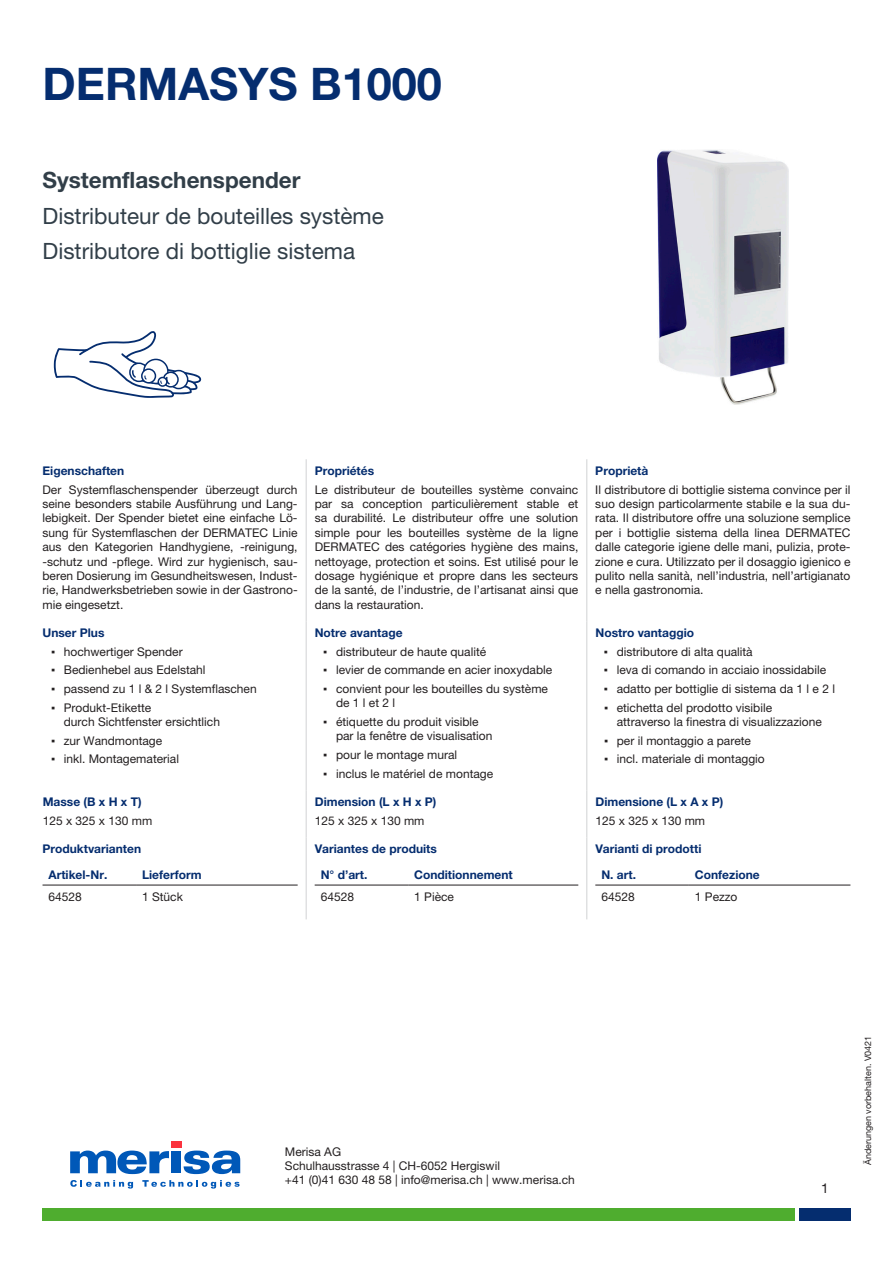
<style>
.page{position:relative;width:893px;height:1263px;background:#fff}
.page>*{position:absolute;margin:0;border:0;box-sizing:border-box;transform-origin:0 0}
.t1{font:700 45px "Helvetica Neue SL";color:#052d6f}
.t2{font:22.5px/35.5px "Helvetica Neue SL";color:#313e48}
.t3{font:700 22.5px "Helvetica Neue SL";color:#313e48}
.t4{font:13.5px "Helvetica Neue SL";color:#231f20}
.t5{font:12px/14.4px "Helvetica Neue SL";color:#231f20}
.t6{font:700 12px/25.8px "Helvetica Neue SL";color:#052d6f}
.t7{font:9px "Helvetica Neue SL";color:#231f20}
.s1{font-family:"Tahoma"}
</style>
<div class="page">
<div style="left:799px;top:1208px;width:51px;height:12px;background:#052d6f"></div>
<svg style="left:70px;top:1180px;width:63px;height:8px"></svg>
<svg style="left:142px;top:1180px;width:98px;height:8px"></svg>
<svg style="left:70px;top:1150px;width:99px;height:24px"></svg>
<div style="left:172px;top:1151px;width:9px;height:22px;background:#0058b8"></div>
<div style="left:171px;top:1142px;width:10px;height:6px;background:#fb333e"></div>
<svg style="left:184px;top:1150px;width:56px;height:24px"></svg>
<div style="left:43px;top:1208px;width:752px;height:12px;background:#4fad2f"></div>
<img style="left:658px;top:150px;width:130px;height:255px">
<hr style="left:306px;top:459px;width:1px;height:162px;background:#d1d2d4">
<hr style="left:586px;top:459px;width:1px;height:162px;background:#d1d2d4">
<hr style="left:306px;top:621px;width:1px;height:169px;background:#d1d2d4">
<hr style="left:586px;top:621px;width:1px;height:169px;background:#d1d2d4">
<hr style="left:306px;top:790px;width:1px;height:47px;background:#d1d2d4">
<hr style="left:586px;top:790px;width:1px;height:47px;background:#d1d2d4">
<hr style="left:306px;top:837px;width:1px;height:82px;background:#d1d2d4">
<hr style="left:586px;top:837px;width:1px;height:82px;background:#d1d2d4">
<hr style="left:43px;top:885px;width:93px;height:1px;background:#231f20">
<hr style="left:136px;top:885px;width:162px;height:1px;background:#231f20">
<hr style="left:315px;top:885px;width:93px;height:1px;background:#231f20">
<hr style="left:408px;top:885px;width:170px;height:1px;background:#231f20">
<hr style="left:595px;top:885px;width:94px;height:1px;background:#231f20">
<hr style="left:689px;top:885px;width:161px;height:1px;background:#231f20">
<svg style="left:54px;top:331px;width:147px;height:67px"></svg>
<h1 class="t1" style="left:43px;top:56px;width:401px">DERMASYS B1000</h1>
<h2 class="t3" style="left:43px;top:166px;width:259px">Systemflaschenspender</h2>
<h2 class="t2" style="left:43px;top:198px;width:343px">Distributeur de bouteilles système<br>Distributore di bottiglie sistema</h2>
<p class="t6" style="left:43px;top:457px;width:83px">Eigenschaften</p>
<p class="t5" style="left:43px;top:482px;width:257px;text-align:justify">Der Systemflaschenspender überzeugt durch seine besonders stabile Ausführung und Lang&shy;lebigkeit. Der Spender bietet eine einfache Lö&shy;sung für Systemflaschen der DERMATEC Linie aus den Kategorien Handhygiene, -reinigung, -schutz und -pflege. Wird zur hygienisch, sau&shy;beren Dosierung im Gesundheitswesen, Indust&shy;rie, Handwerksbetrieben sowie in der Gastrono&shy;mie eingesetzt.</p>
<p class="t6" style="left:315px;top:457px;width:61px">Propriétés</p>
<p class="t5" style="left:315px;top:482px;width:265px;text-align:justify">Le distributeur de bouteilles système convainc par sa conception particulièrement stable et sa durabilité. Le distributeur offre une solution simple pour les bouteilles système de la ligne DERMATEC des catégories hygiène des mains, nettoyage, protection et soins. Est utilisé pour le dosage hygiénique et propre dans les secteurs de la santé, de l’industrie, de l’artisanat ainsi que dans la restauration.</p>
<p class="t6" style="left:595px;top:457px;width:55px">Proprietà</p>
<p class="t5" style="left:595px;top:482px;width:257px;text-align:justify">Il distributore di bottiglie sistema convince per il suo design particolarmente stabile e la sua du&shy;rata. Il distributore offre una soluzione semplice per i bottiglie sistema della linea DERMATEC dalle categorie igiene delle mani, pulizia, prote&shy;zione e cura. Utilizzato per il dosaggio igienico e pulito nella sanità, nell’industria, nell’artigianato e nella gastronomia.</p>
<p class="t6" style="left:43px;top:620px;width:64px">Unser Plus</p>
<p class="t5" style="left:51px;top:644px;width:133px"><span class="s1">▪</span> hochwertiger Spender</p>
<p class="t5" style="left:51px;top:663px;width:156px"><span class="s1">▪</span> Bedienhebel aus Edelstahl</p>
<p class="t5" style="left:51px;top:681px;width:207px"><span class="s1">▪</span> passend zu 1 l &amp; 2 l Systemflaschen</p>
<p class="t5" style="left:64px;top:700px;width:158px;text-indent:-13px"><span class="s1">▪</span> Produkt-Etikette<br>durch Sichtfenster ersichtlich</p>
<p class="t5" style="left:51px;top:733px;width:113px"><span class="s1">▪</span> zur Wandmontage</p>
<p class="t5" style="left:51px;top:752px;width:129px"><span class="s1">▪</span> inkl. Montagematerial</p>
<p class="t6" style="left:315px;top:620px;width:89px">Notre avantage</p>
<p class="t5" style="left:323px;top:644px;width:165px"><span class="s1">▪</span> distributeur de haute qualité</p>
<p class="t5" style="left:323px;top:663px;width:231px"><span class="s1">▪</span> levier de commande en acier inoxydable</p>
<p class="t5" style="left:336px;top:681px;width:214px;text-indent:-13px"><span class="s1">▪</span> convient pour les bouteilles du système de 1 l et 2 l</p>
<p class="t5" style="left:336px;top:714px;width:158px;text-indent:-13px"><span class="s1">▪</span> étiquette du produit visible par la fenêtre de visualisation</p>
<p class="t5" style="left:323px;top:747px;width:135px"><span class="s1">▪</span> pour le montage mural</p>
<p class="t5" style="left:323px;top:766px;width:171px"><span class="s1">▪</span> inclus le matériel de montage</p>
<p class="t6" style="left:595px;top:620px;width:100px">Nostro vantaggio</p>
<p class="t5" style="left:604px;top:644px;width:150px"><span class="s1">▪</span> distributore di alta qualità</p>
<p class="t5" style="left:604px;top:663px;width:224px"><span class="s1">▪</span> leva di comando in acciaio inossidabile</p>
<p class="t5" style="left:604px;top:681px;width:233px"><span class="s1">▪</span> adatto per bottiglie di sistema da 1 l e 2 l</p>
<p class="t5" style="left:617px;top:700px;width:207px;text-indent:-13px"><span class="s1">▪</span> etichetta del prodotto visibile attraverso la finestra di visualizzazione</p>
<p class="t5" style="left:604px;top:733px;width:148px"><span class="s1">▪</span> per il montaggio a parete</p>
<p class="t5" style="left:604px;top:752px;width:162px"><span class="s1">▪</span> incl. materiale di montaggio</p>
<p class="t6" style="left:43px;top:789px;width:100px">Masse (B x H x T)</p>
<p class="t5" style="left:43px;top:813px;width:111px">125 x 325 x 130 mm</p>
<p class="t6" style="left:315px;top:789px;width:123px">Dimension (L x H x P)</p>
<p class="t5" style="left:315px;top:813px;width:111px">125 x 325 x 130 mm</p>
<p class="t6" style="left:595px;top:789px;width:129px">Dimensione (L x A x P)</p>
<p class="t5" style="left:595px;top:813px;width:111px">125 x 325 x 130 mm</p>
<p class="t6" style="left:49px;top:836px;width:94px;text-indent:-6px">Produktvarianten<br>Artikel-Nr.</p>
<p class="t6" style="left:142px;top:862px;width:61px">Lieferform</p>
<p class="t6" style="left:321px;top:836px;width:118px;text-indent:-6px">Variantes de produits<br>N° d’art.</p>
<p class="t6" style="left:414px;top:862px;width:100px">Conditionnement</p>
<p class="t6" style="left:601px;top:836px;width:102px;text-indent:-6px">Varianti di prodotti<br>N. art.</p>
<p class="t6" style="left:695px;top:862px;width:66px">Confezione</p>
<p class="t5" style="left:49px;top:889px;width:35px">64528</p>
<p class="t5" style="left:142px;top:889px;width:42px">1 Stück</p>
<p class="t5" style="left:321px;top:889px;width:35px">64528</p>
<p class="t5" style="left:414px;top:889px;width:41px">1 Pièce</p>
<p class="t5" style="left:601px;top:889px;width:35px">64528</p>
<p class="t5" style="left:695px;top:889px;width:44px">1 Pezzo</p>
<p class="t5" style="left:285px;top:1144px;width:291px">Merisa AG<br>Schulhausstrasse 4 | CH-6052 Hergiswil<br>+41 (0)41 630 48 58 | info@merisa.ch | www.merisa.ch</p>
<p class="t4" style="left:821px;top:1180px;width:9px">1</p>
<p class="t7" style="left:862px;top:1165px;width:131px;rotate:-90deg">Änderungen vorbehalten. V0421</p>
</div>
